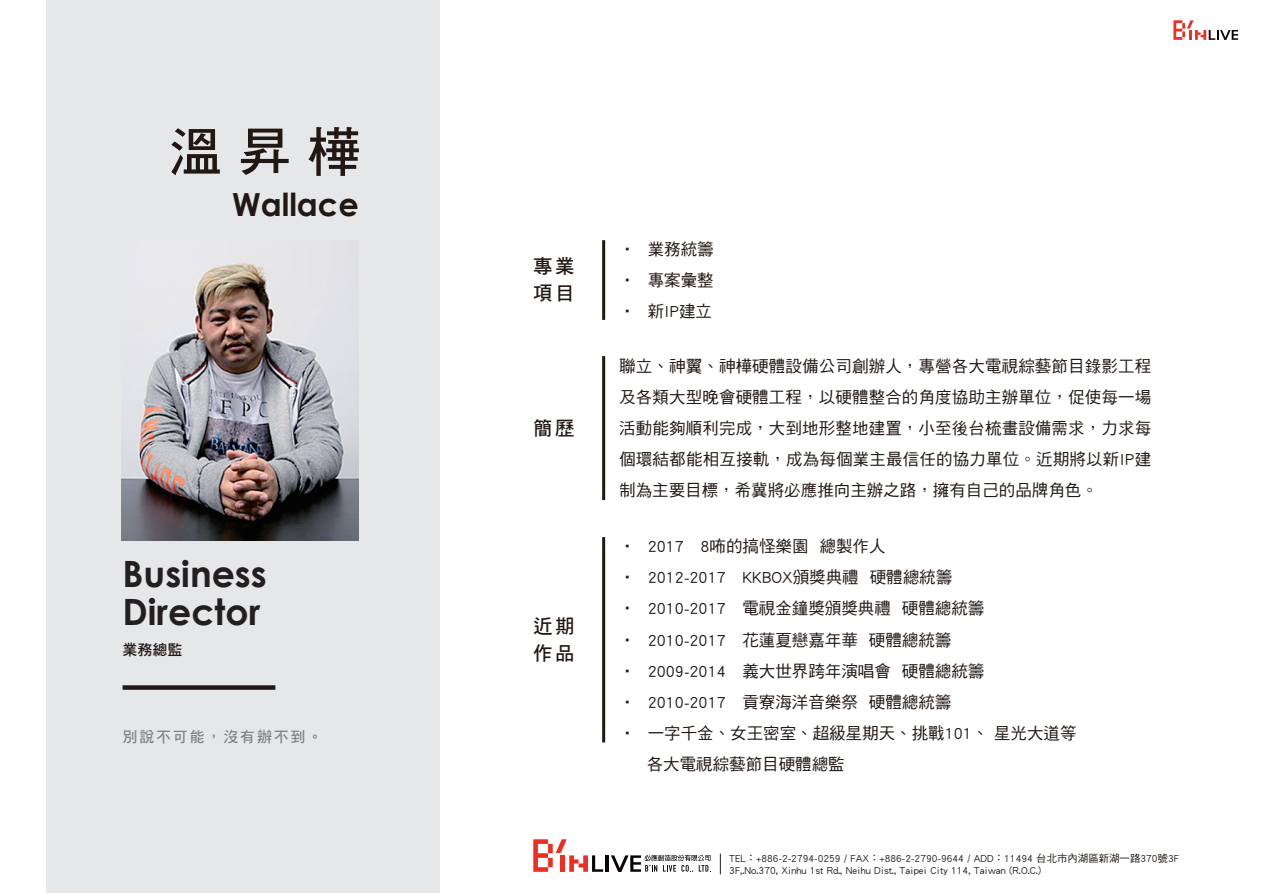
<style>
.page{position:relative;width:1263px;height:893px;background:#fff}
.page>*{position:absolute;margin:0;border:0;box-sizing:border-box;transform-origin:0 0}
.t1{font:53.1px "DF Hei Std W7";color:#211814}
.t2{font:700 36.3px/38px "Century Gothic";color:#231f20}
.t3{font:700 31.8px "Century Gothic";color:#211814}
.t4{font:19.5px/27px "DF Hei Std W7";letter-spacing:.12em;color:#211814}
.t5{font:16.5px/31.2px "DF Hei Std W5";color:#211814;text-align:justify}
.t6{font:15px "DF Hei Std W7";letter-spacing:.12em;color:#808285}
.t7{font:15px "DF Hei Std W7";color:#211814}
.t8{font:10.35px/12.8px "DF Hei Std W5";color:#211814}
</style>
<div class="page">
<div style="left:46px;top:0;width:393px;height:893px;background:#e6e7e9"></div>
<svg style="left:1173px;top:20px;width:65px;height:20px"></svg>
<hr style="left:602px;top:356px;width:3px;height:144px;background:#211814">
<hr style="left:602px;top:537px;width:3px;height:205px;background:#211814">
<hr style="left:602px;top:240px;width:3px;height:80px;background:#211814">
<img style="left:121px;top:263px;width:238px;height:277px">
<svg style="left:720px;top:854px;width:1px;height:20px"></svg>
<svg style="left:533px;top:839px;width:70px;height:33px"></svg>
<hr style="left:605px;top:855px;width:3px;height:17px;background:#0a0406">
<svg style="left:611px;top:855px;width:100px;height:17px"></svg>
<div style="left:123px;top:685px;width:152px;height:5px;background:#211814"></div>
<h1 class="t1" style="left:169px;top:123px;width:193px">溫昇樺</h1>
<h3 class="t3" style="left:232px;top:180px;width:128px">Wallace</h3>
<h2 class="t2" style="left:123px;top:553px;width:146px">Business<br>Director</h2>
<p class="t7" style="left:123px;top:641px;width:61px">業務總監</p>
<p class="t6" style="left:123px;top:729px;width:201px">別說不可能，沒有辦不到。</p>
<p class="t4" style="left:533px;top:253px;width:43px">專業項目</p>
<p class="t4" style="left:533px;top:414px;width:43px">簡歷</p>
<p class="t4" style="left:533px;top:612px;width:43px">近期作品</p>
<p class="t5" style="left:619px;top:233px;width:96px">‧ 業務統籌‧ 專案彙整‧ 新IP建立</p>
<p class="t5" style="left:619px;top:350px;width:533px">聯立、神翼、神樺硬體設備公司創辦人，專營各大電視綜藝節目錄影工程及各類大型晚會硬體工程，以硬體整合的角度協助主辦單位，促使每一場活動能夠順利完成，大到地形整地建置，小至後台梳畫設備需求，力求每個環結都能相互接軌，成為每個業主最信任的協力單位。近期將以新IP建制為主要目標，希冀將必應推向主辦之路，擁有自己的品牌角色。</p>
<p class="t5" style="left:619px;top:530px;width:268px">‧ 2017 8咘的搞怪樂園 總製作人</p>
<p class="t5" style="left:619px;top:561px;width:334px">‧ 2012-2017 KKBOX頒獎典禮 硬體總統籌</p>
<p class="t5" style="left:619px;top:593px;width:367px">‧ 2010-2017 電視金鐘獎頒獎典禮 硬體總統籌</p>
<p class="t5" style="left:619px;top:624px;width:334px">‧ 2010-2017 花蓮夏戀嘉年華 硬體總統籌</p>
<p class="t5" style="left:619px;top:655px;width:367px">‧ 2009-2014 義大世界跨年演唱會 硬體總統籌</p>
<p class="t5" style="left:619px;top:686px;width:334px">‧ 2010-2017 貢寮海洋音樂祭 硬體總統籌</p>
<p class="t5" style="left:619px;top:717px;width:459px">‧ 一字千金、女王密室、超級星期天、挑戰101、 星光大道等</p>
<p class="t5" style="left:647px;top:749px;width:200px">各大電視綜藝節目硬體總監</p>
<p class="t8" style="left:729px;top:851px;width:451px">TEL：+886-2-2794-0259 / FAX：+886-2-2790-9644 / ADD：11494 台北市內湖區新湖一路370號3F<br>3F,.No.370, Xinhu 1st Rd., Neihu Dist., Taipei City 114, Taiwan (R.O.C.)</p>
</div>
